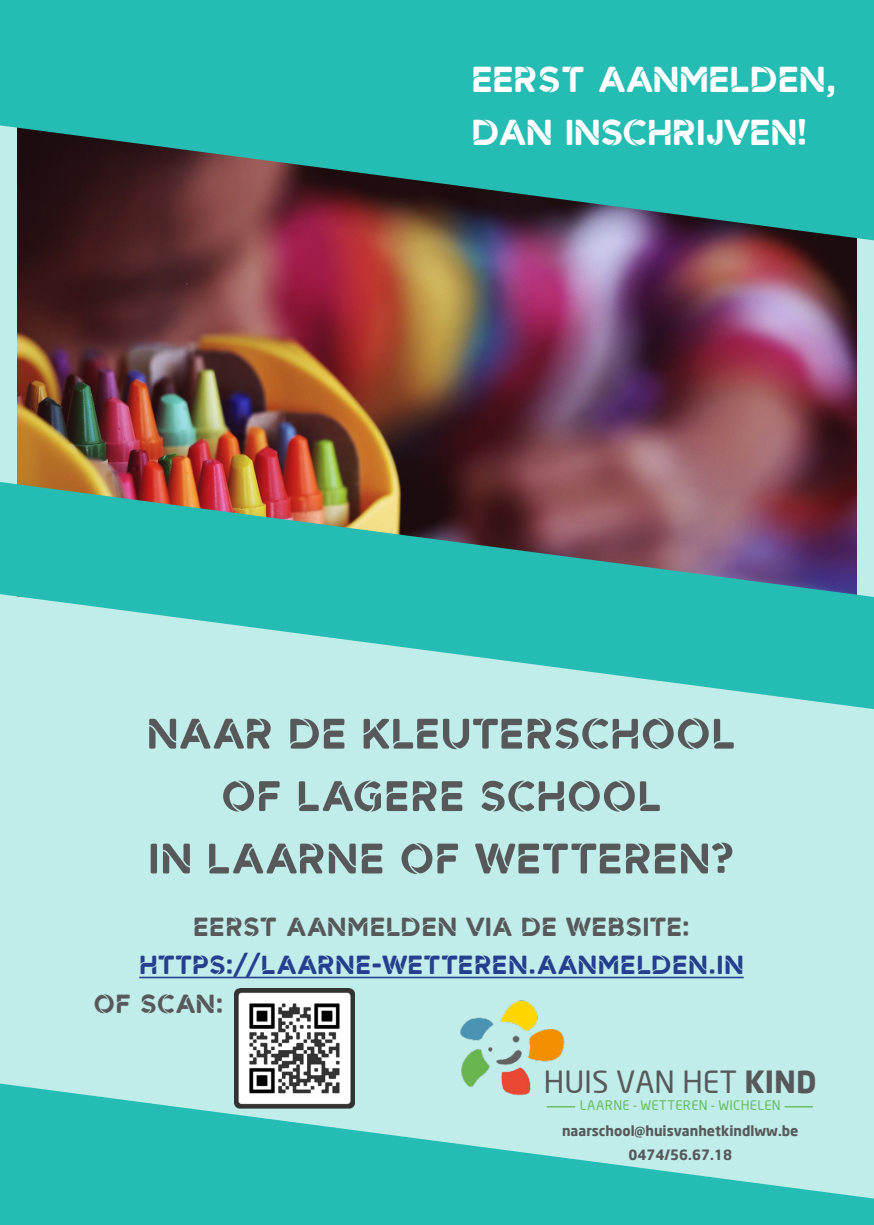
<style>
.page{position:relative;width:874px;height:1225px;background:#fff}
.page>*{position:absolute;margin:0;border:0;box-sizing:border-box;transform-origin:0 0}
.t1{font:52px/62.4px "Wetteren Stencil Bd";letter-spacing:.01em;color:#57585a;text-align:center}
.t2{font:44px "Wetteren Stencil Bd";color:#fff}
.t3{font:32px "Wetteren Stencil Bd";letter-spacing:.015em;color:#253f8e}
.t4{font:32px "Wetteren Stencil Bd";letter-spacing:.015em;color:#57585a}
.t5{font:30px "Neo Sans";color:#57585a}
.t6{font:700 14px "Neo Sans";color:#57585a}
.t7{font:13px "Neo Sans";letter-spacing:.025em;color:#63bd60}
.s1{font-weight:700}
</style>
<div class="page">
<div style="left:0;top:0;width:873px;height:1225px;background:#c0ece9"></div>
<img style="left:17px;top:240px;width:839px;height:242px">
<hr style="left:139px;top:976px;width:604px;height:2px;background:#253f8e">
<svg style="left:0;top:482px;width:873px;height:227px;fill:#26bcb3"></svg>
<svg style="left:0;top:0;width:873px;height:240px;background:#309a95"></svg>
<img style="left:460px;top:1000px;width:105px;height:83px">
<svg style="left:0;top:1083px;width:873px;height:142px;fill:#25bcb3"></svg>
<img style="left:234px;top:988px;width:120px;height:123px">
<p class="t2" style="left:471px;top:57px;width:365px">eerst aanmelden,</p>
<p class="t2" style="left:471px;top:110px;width:336px">dan inschrijven!</p>
<p class="t1" style="left:147px;top:699px;width:590px">Naar de kleuterschool of lagere school<br>in Laarne of Wetteren?</p>
<p class="t4" style="left:193px;top:910px;width:497px">Eerst aanmelden via de website:</p>
<p class="t3" style="left:139px;top:948px;width:605px">https://laarne-wetteren.aanmelden.in</p>
<p class="t4" style="left:94px;top:987px;width:131px">of scan:</p>
<p class="t5" style="left:543px;top:1063px;width:274px">HUIS VAN HET <span class="s1">KIND</span></p>
<p class="t7" style="left:579px;top:1097px;width:202px">LAARNE - WETTEREN - WICHELEN</p>
<p class="t6" style="left:561px;top:1121px;width:238px">naarschool@huisvanhetkindlww.be</p>
<p class="t6" style="left:628px;top:1145px;width:105px">0474/56.67.18</p>
</div>
